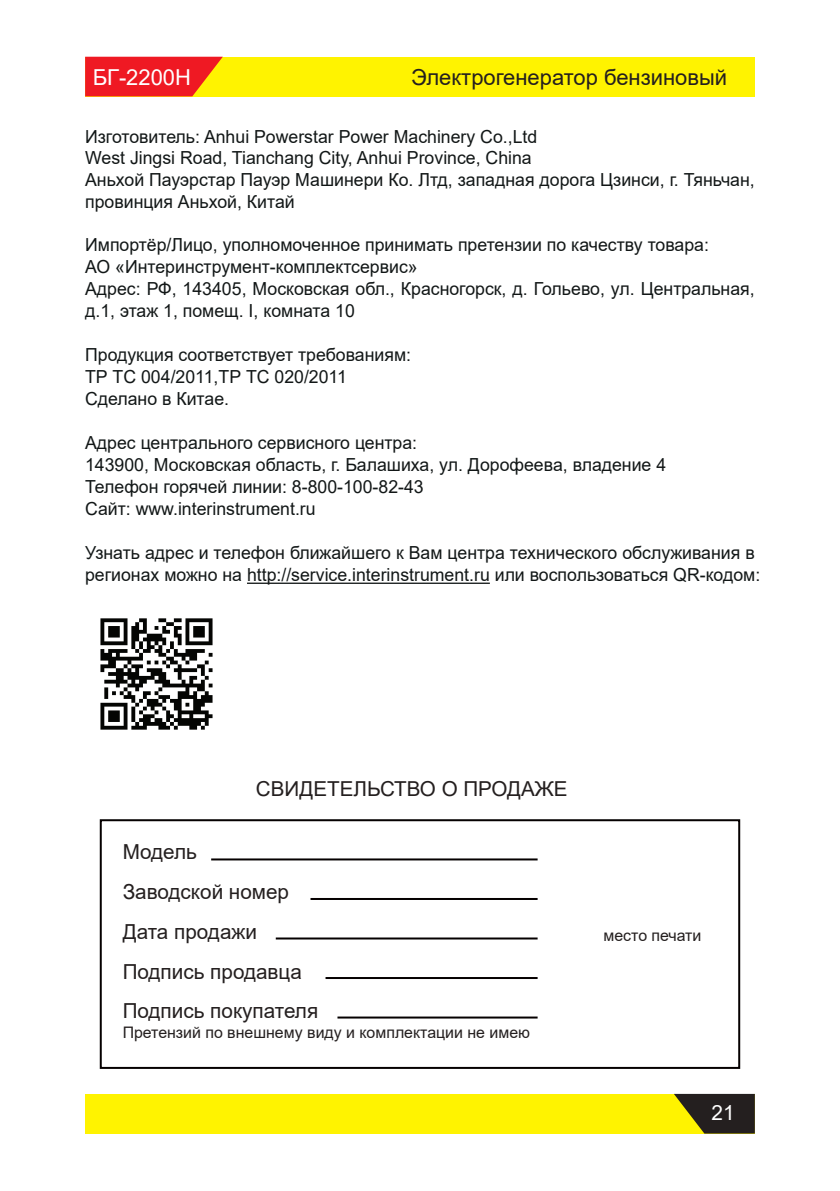
<style>
.page{position:relative;width:840px;height:1191px;background:#fff}
.page>*{position:absolute;margin:0;border:0;box-sizing:border-box;transform-origin:0 0}
.t1{font:22px "Arial";color:#241f1f}
.t2{font:22px "Arial";color:#fff}
.t3{font:20.8px "Arial";color:#fff}
.t4{font:20.6px/39.8px "Arial";color:#241f1f}
.t5{font:18px/22px "Arial";color:#121717}
.t6{font:15.8px "Arial";color:#241f1f}
</style>
<div class="page">
<hr style="left:247px;top:582px;width:242px;height:2px;background:#121717">
<img style="left:100px;top:618px;width:113px;height:112px">
<div style="left:100px;top:819px;width:639px;height:250px;border:2px solid #050000"></div>
<hr style="left:211px;top:858px;width:326px;height:2px;background:#050000">
<hr style="left:310px;top:898px;width:227px;height:2px;background:#050000">
<hr style="left:275px;top:937px;width:262px;height:2px;background:#050000">
<hr style="left:325px;top:977px;width:212px;height:2px;background:#050000">
<hr style="left:337px;top:1016px;width:200px;height:2px;background:#050000">
<div style="left:85px;top:1093px;width:669px;height:40px;background:#fff300"></div>
<svg style="left:673px;top:1093px;width:81px;height:40px"></svg>
<div style="left:85px;top:57px;width:669px;height:39px;background:#fff300"></div>
<svg style="left:85px;top:57px;width:138px;height:39px;background:#f0311f"></svg>
<p class="t2" style="left:93px;top:62px;width:100px">БГ-2200Н</p>
<p class="t1" style="left:411px;top:62px;width:317px">Электрогенератор бензиновый</p>
<p class="t5" style="left:85px;top:125px;width:670px">Изготовитель: Anhui Powerstar Power Machinery Co.,Ltd<br>West Jingsi Road, Tianchang City, Anhui Province, China<br>Аньхой Пауэрстар Пауэр Машинери Ко. Лтд, западная дорога Цзинси, г. Тяньчан, провинция Аньхой, Китай</p>
<p class="t5" style="left:85px;top:234px;width:670px">Импортёр/Лицо, уполномоченное принимать претензии по качеству товара:<br>АО «Интеринструмент-комплектсервис»<br>Адрес: РФ, 143405, Московская обл., Красногорск, д. Гольево, ул. Центральная, д.1, этаж 1, помещ. I, комната 10</p>
<p class="t5" style="left:85px;top:344px;width:327px">Продукция соответствует требованиям:<br>ТР ТС 004/2011,ТР ТС 020/2011<br>Сделано в Китае.</p>
<p class="t5" style="left:85px;top:432px;width:582px">Адрес центрального сервисного центра:<br>143900, Московская область, г. Балашиха, ул. Дорофеева, владение 4<br>Телефон горячей линии: 8-800-100-82-43<br>Сайт: www.interinstrument.ru</p>
<p class="t5" style="left:85px;top:542px;width:676px">Узнать адрес и телефон ближайшего к Вам центра технического обслуживания в регионах можно на http://service.interinstrument.ru или воспользоваться QR-кодом:</p>
<p class="t4" style="left:256px;top:768px;width:313px">СВИДЕТЕЛЬСТВО О ПРОДАЖЕ</p>
<p class="t4" style="left:123px;top:832px;width:197px">Модель<br>Заводской номер<br>Дата продажи<br>Подпись продавца<br>Подпись покупателя</p>
<p class="t6" style="left:123px;top:1021px;width:408px">Претензий по внешнему виду и комплектации не имею</p>
<p class="t6" style="left:603px;top:924px;width:99px">место печати</p>
<p class="t3" style="left:711px;top:1098px;width:25px">21</p>
</div>
